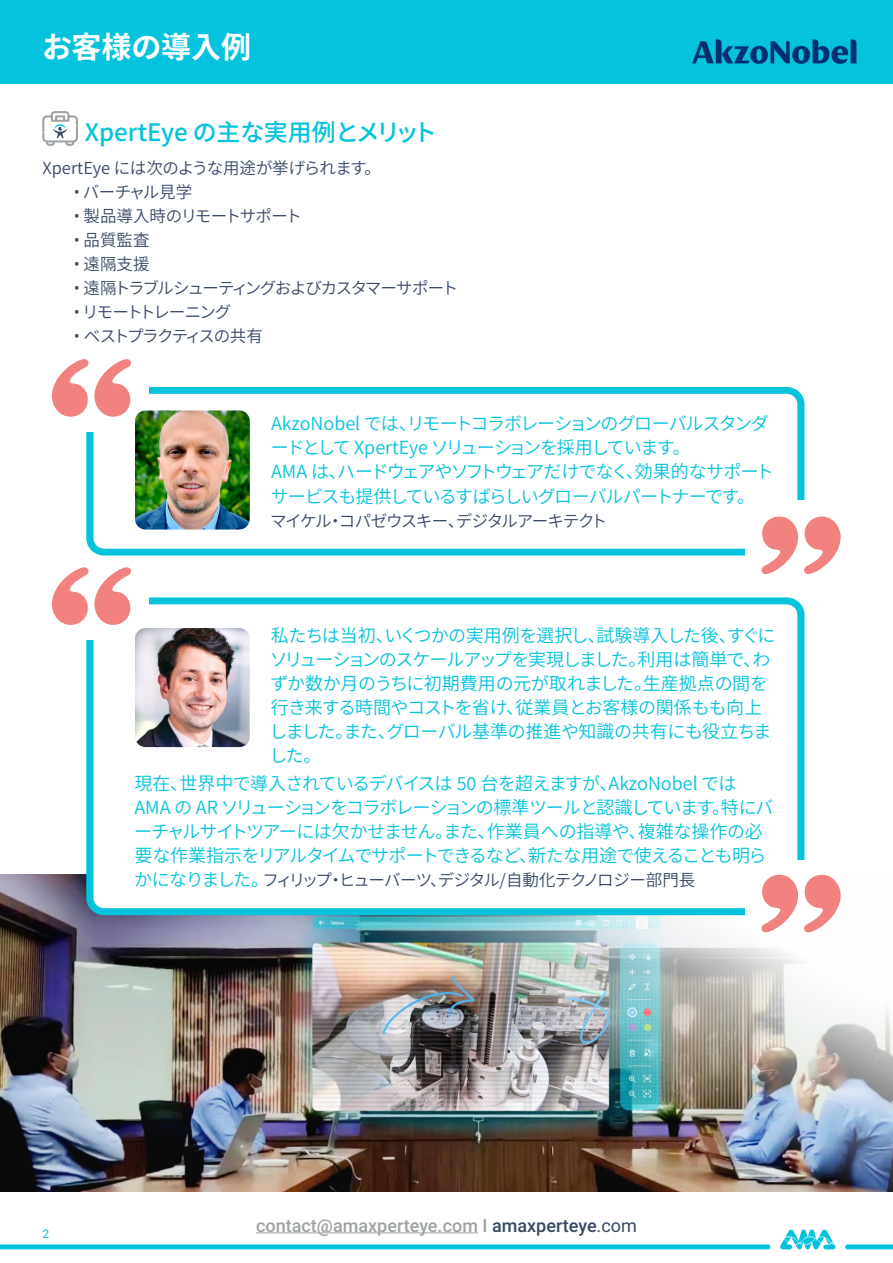
<style>
.page{position:relative;width:893px;height:1263px;background:#fff}
.page>*{position:absolute;margin:0;border:0;box-sizing:border-box;transform-origin:0 0}
.t1{font:700 30px "Source Han Sans JP";color:#fff}
.t2{font:500 24px "Source Han Sans JP";letter-spacing:-.005em;color:#05c3dd}
.t3{font:18px/24px "Source Han Sans JP";letter-spacing:-.05em;color:#05c3dd}
.t4{font:18px/24px "Source Han Sans JP";letter-spacing:-.03em;color:#05c3dd}
.t5{font:500 18px "Roboto";color:#9ea2a2}
.t6{font:16.5px "Source Han Sans JP";letter-spacing:-.06em;color:#384967}
.t7{font:16.5px "Source Han Sans JP";letter-spacing:-.09em;color:#384967}
.t8{font:16.5px "Source Han Sans JP";letter-spacing:-.015em;color:#384967}
.t9{font:16.5px "Source Han Sans JP";letter-spacing:-.08em;color:#384967}
.t10{font:16.5px "Source Han Sans JP";letter-spacing:-.035em;color:#384967}
.t11{font:16.5px "Source Han Sans JP";letter-spacing:-.095em;color:#384967}
.t12{font:16.5px "Source Han Sans JP";letter-spacing:-.105em;color:#384967}
.t13{font:12px "Roboto";color:#05c3dd}
.s1{font-family:"Roboto"}
.s2{font-size:18px;color:#05c3dd}
.s3{color:#384967}
.s4{font-weight:400;color:#384967}
</style>
<div class="page">
<img style="left:0;top:875px;width:893px;height:317px">
<div style="left:0;top:0;width:893px;height:84px;background:#05c3dd"></div>
<hr style="left:256px;top:1232px;width:222px;height:1px;background:#9ea2a2">
<svg style="left:0;top:1244px;width:770px;height:5px;background:#1dc8e0"></svg>
<svg style="left:845px;top:1244px;width:48px;height:5px"></svg>
<svg style="left:780px;top:1229px;width:55px;height:20px"></svg>
<img style="left:692px;top:39px;width:165px;height:25px">
<svg style="left:86px;top:597px;width:718px;height:318px"></svg>
<div style="left:57px;top:575px;width:91px;height:65px;background:#fff"></div>
<svg style="left:94px;top:567px;width:37px;height:58px"></svg>
<svg style="left:52px;top:567px;width:36px;height:58px"></svg>
<div style="left:746px;top:860px;width:80px;height:65px;background:#fff"></div>
<svg style="left:761px;top:875px;width:37px;height:57px"></svg>
<svg style="left:804px;top:875px;width:37px;height:57px"></svg>
<img style="left:135px;top:628px;width:115px;height:119px">
<svg style="left:86px;top:387px;width:718px;height:168px"></svg>
<div style="left:57px;top:367px;width:91px;height:65px;background:#fff"></div>
<svg style="left:94px;top:359px;width:37px;height:58px"></svg>
<svg style="left:52px;top:359px;width:36px;height:58px"></svg>
<div style="left:746px;top:500px;width:80px;height:64px;background:#fff"></div>
<svg style="left:761px;top:516px;width:37px;height:58px"></svg>
<svg style="left:804px;top:516px;width:37px;height:58px"></svg>
<img style="left:135px;top:410px;width:115px;height:119px">
<svg style="left:42px;top:111px;width:36px;height:35px"></svg>
<p class="t1" style="left:42px;top:30px;width:210px">お客様の導入例</p>
<p class="t2" style="left:85px;top:119px;width:354px">XpertEye の主な実用例とメリット</p>
<p class="t8" style="left:43px;top:158px;width:340px">XpertEye には次のような用途が挙げられます。</p>
<p class="t10" style="left:74px;top:182px;width:120px"><span class="s1">•</span> バーチャル見学</p>
<p class="t10" style="left:74px;top:206px;width:229px"><span class="s1">•</span> 製品導入時のリモートサポート</p>
<p class="t6" style="left:74px;top:230px;width:77px"><span class="s1">•</span> 品質監査</p>
<p class="t6" style="left:74px;top:254px;width:77px"><span class="s1">•</span> 遠隔支援</p>
<p class="t7" style="left:74px;top:278px;width:386px"><span class="s1">•</span> 遠隔トラブルシューティングおよびカスタマーサポート</p>
<p class="t12" style="left:74px;top:302px;width:159px"><span class="s1">•</span> リモートトレーニング</p>
<p class="t11" style="left:74px;top:326px;width:190px"><span class="s1">•</span> ベストプラクティスの共有</p>
<p class="t3" style="left:271px;top:411px;width:505px;line-height:24.5px">AkzoNobel では、リモートコラボレーションのグローバルスタンダードとして XpertEye ソリューションを採用しています。<br>AMA は、ハードウェアやソフトウェアだけでなく、効果的なサポートサービスも提供しているすばらしいグローバルパートナーです。</p>
<p class="t9" style="left:270px;top:512px;width:339px">マイケル・コパゼウスキー、デジタルアーキテクト</p>
<p class="t4" style="left:270px;top:624px;width:507px">私たちは当初、いくつかの実用例を選択し、試験導入した後、すぐにソリューションのスケールアップを実現しました。利用は簡単で、わずか数か月のうちに初期費用の元が取れました。生産拠点の間を行き来する時間やコストを省け、従業員とお客様の関係もも向上しました。また、グローバル基準の推進や知識の共有にも役立ちました。</p>
<p class="t3" style="left:134px;top:772px;width:641px">現在、世界中で導入されているデバイスは 50 台を超えますが、AkzoNobel ではAMA の AR ソリューションをコラボレーションの標準ツールと認識しています。特にバーチャルサイトツアーには欠かせません。また、作業員への指導や、複雑な操作の必要な作業指示をリアルタイムでサポートできるなど、新たな用途で使えることも明ら</p>
<p class="t6" style="left:134px;top:871px;width:563px"><span class="s2">かになりました。</span>フィリップ・ヒューバーツ、デジタル/自動化テクノロジー部門長</p>
<p class="t13" style="left:43px;top:1225px;width:8px">2</p>
<p class="t5" style="left:256px;top:1212px;width:382px">contact@amaxperteye.com I <span class="s3">amaxperteye</span><span class="s4">.com</span></p>
</div>
